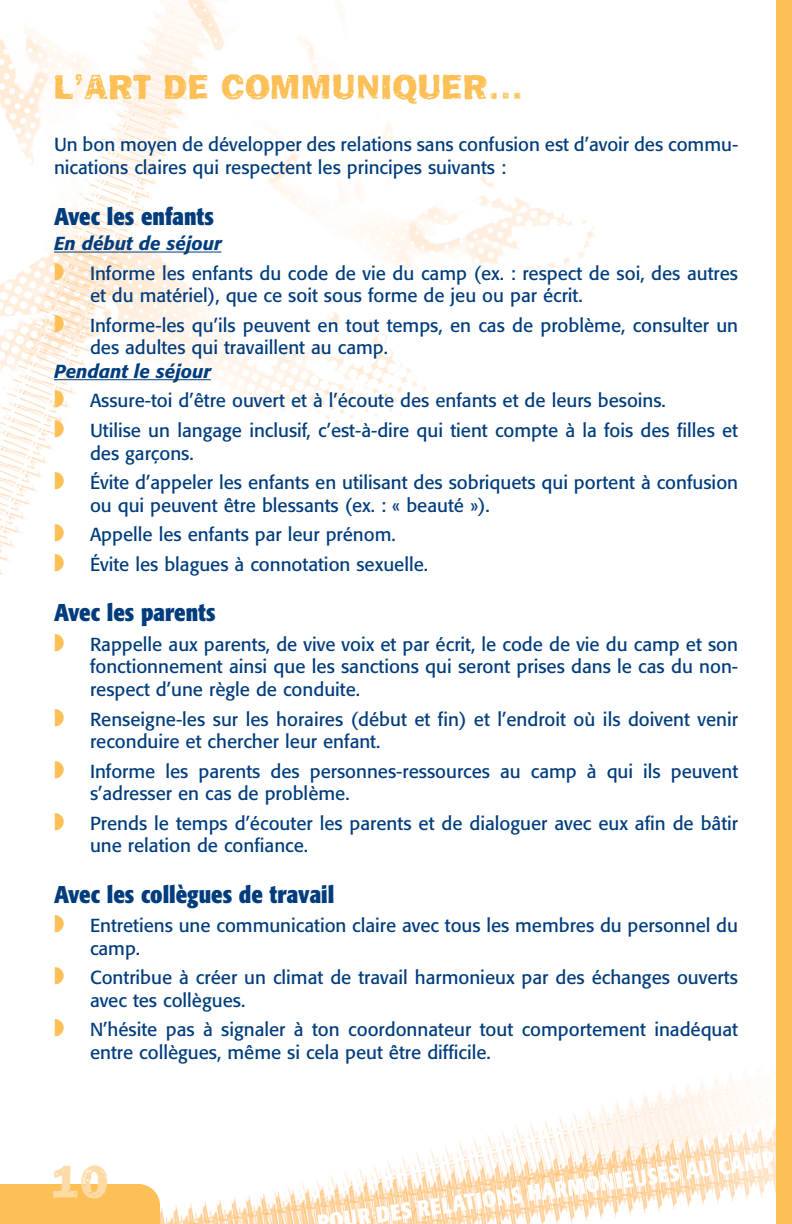
<style>
.page{position:relative;width:792px;height:1224px;background:#fff}
.page>*{position:absolute;margin:0;border:0;box-sizing:border-box;transform-origin:0 0}
.t1{font:48px "Frankie";color:#fedba6}
.t2{font:36px "Frankie";color:#fdc056}
.t3{font:700 condensed 24px "Formata";color:#013d7d}
.t4{font:700 condensed 22.6px "Formata";color:#fff}
.t5{font:18.8px/22.4px "Formata";color:#013d7d}
.s1{font-weight:500;font-style:italic}
.s2{color:#fdc056}
</style>
<div class="page">
<img style="left:0;top:0;width:776px;height:1224px">
<hr style="left:54px;top:252px;width:168px;height:1px;background:#013d7d">
<hr style="left:54px;top:379px;width:157px;height:1px;background:#013d7d">
<div style="left:0;top:1184px;width:160px;height:40px;background:#fdc056"></div>
<div style="left:776px;top:0;width:16px;height:1224px;background:#fdc056"></div>
<h2 class="t2" style="left:54px;top:65px;width:471px">L’ART DE COMMUNIQUER…</h2>
<p class="t5" style="left:54px;top:134px;width:686px;line-height:23.6px">Un bon moyen de développer des relations sans confusion est d’avoir des commu&shy;nications claires qui respectent les principes suivants :</p>
<p class="t3" style="left:54px;top:207px;width:162px">Avec les enfants</p>
<p class="t5" style="left:54px;top:230px;width:686px;line-height:29.6px"><span class="s1">En début de séjour<br></span><span class="s2">◗</span> Informe les enfants du code de vie du camp (ex. : respect de soi, des autres</p>
<p class="t5" style="left:54px;top:282px;width:686px;line-height:29.6px;text-indent:36px">et du matériel), que ce soit sous forme de jeu ou par écrit.<br><span class="s2">◗</span> Informe-les qu’ils peuvent en tout temps, en cas de problème, consulter un</p>
<p class="t5" style="left:90px;top:338px;width:300px">des adultes qui travaillent au camp.</p>
<p class="t5" style="left:54px;top:358px;width:686px;line-height:29.6px"><span class="s1">Pendant le séjour<br></span><span class="s2">◗</span> Assure-toi d’être ouvert et à l’écoute des enfants et de leurs besoins.<br><span class="s2">◗</span> Utilise un langage inclusif, c’est-à-dire qui tient compte à la fois des filles et</p>
<p class="t5" style="left:54px;top:440px;width:686px;line-height:29.6px;text-indent:36px">des garçons.<br><span class="s2">◗</span> Évite d’appeler les enfants en utilisant des sobriquets qui portent à confusion</p>
<p class="t5" style="left:54px;top:492px;width:437px;line-height:29.6px;text-indent:36px">ou qui peuvent être blessants (ex. : « beauté »). <span class="s2">◗</span> Appelle les enfants par leur prénom.<br><span class="s2">◗</span> Évite les blagues à connotation sexuelle.</p>
<p class="t3" style="left:54px;top:603px;width:163px">Avec les parents</p>
<p class="t5" style="left:90px;top:635px;width:650px;text-align:justify;text-indent:-36px"><span class="s2">◗</span> Rappelle aux parents, de vive voix et par écrit, le code de vie du camp et son fonctionnement ainsi que les sanctions qui seront prises dans le cas du non&shy;respect d’une règle de conduite.</p>
<p class="t5" style="left:90px;top:709px;width:650px;text-indent:-36px"><span class="s2">◗</span> Renseigne-les sur les horaires (début et fin) et l’endroit où ils doivent venir reconduire et chercher leur enfant.</p>
<p class="t5" style="left:90px;top:761px;width:650px;text-indent:-36px"><span class="s2">◗</span> Informe les parents des personnes-ressources au camp à qui ils peuvent s’adresser en cas de problème.</p>
<p class="t5" style="left:90px;top:814px;width:650px;text-indent:-36px"><span class="s2">◗</span> Prends le temps d’écouter les parents et de dialoguer avec eux afin de bâtir une relation de confiance.</p>
<p class="t3" style="left:54px;top:885px;width:282px">Avec les collègues de travail</p>
<p class="t5" style="left:90px;top:916px;width:650px;text-indent:-36px"><span class="s2">◗</span> Entretiens une communication claire avec tous les membres du personnel du camp.</p>
<p class="t5" style="left:90px;top:968px;width:650px;text-indent:-36px"><span class="s2">◗</span> Contribue à créer un climat de travail harmonieux par des échanges ouverts avec tes collègues.</p>
<p class="t5" style="left:90px;top:1020px;width:650px;text-indent:-36px"><span class="s2">◗</span> N’hésite pas à signaler à ton coordonnateur tout comportement inadéquat entre collègues, même si cela peut être difficile.</p>
<h1 class="t1" style="left:51px;top:1153px;width:59px">10</h1>
<p class="t4" style="left:317px;top:1214px;width:462px;rotate:-8deg">POUR DES RELATIONS HARMONIEUSES AU CAMP</p>
</div>
